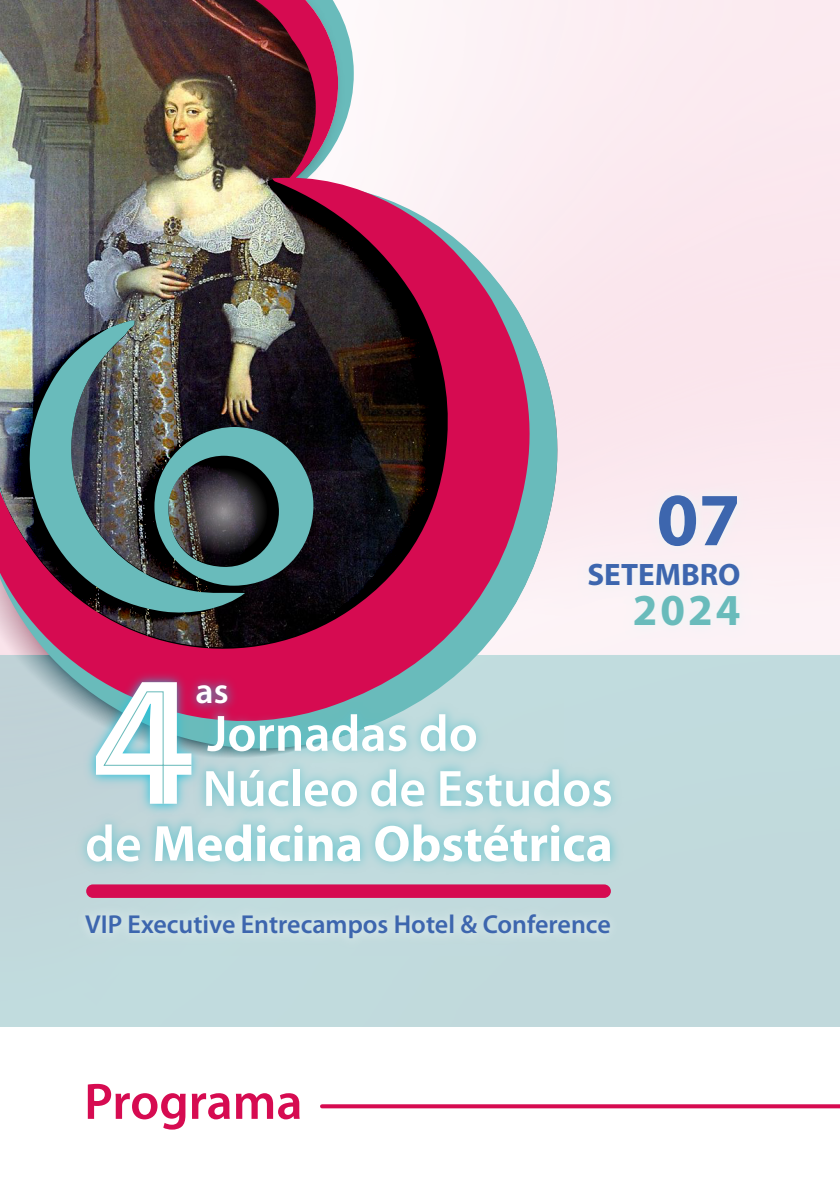
<style>
.page{position:relative;width:840px;height:1191px;background:#fff}
.page>*{position:absolute;margin:0;border:0;box-sizing:border-box;transform-origin:0 0}
.t1{font:700 187px "Myriad Pro";color:#fff}
.t2{font:700 75.4px "Myriad Pro";color:#3d66ae}
.t3{font:600 51.4px "Myriad Pro";color:#fff}
.t4{font:700 51.4px "Myriad Pro";color:#fff}
.t5{font:600 51.4px "Myriad Pro";letter-spacing:-.005em;color:#d60b51}
.t6{font:700 44.4px "Myriad Pro";color:#69bbbb}
.t7{font:600 35.6px "Myriad Pro";color:#fff}
.t8{font:700 31px "Myriad Pro";color:#3d66ae}
.t9{font:600 26px "Myriad Pro";color:#3d66ae}
.s1{font-weight:600}
</style>
<div class="page">
<div style="left:0;top:0;width:839px;height:1174px;background:#fbe9ef"></div>
<div style="left:0;top:655px;width:839px;height:371px;background:#c1dadc"></div>
<div style="left:0;top:1026px;width:839px;height:165px;background:#fff"></div>
<div style="left:571px;top:498px;width:184px;height:154px;background:#faf2f4"></div>
<img style="left:0;top:0;width:487px;height:175px">
<img style="left:197px;top:0;width:156px;height:175px">
<svg style="left:0;top:343px;width:562px;height:410px"></svg>
<img style="left:0;top:175px;width:534px;height:550px">
<img style="left:22px;top:320px;width:223px;height:295px">
<svg style="left:126px;top:427px;width:187px;height:169px;background:#4a7171"></svg>
<svg style="left:166px;top:454px;width:120px;height:120px;background:#314746"></svg>
<svg style="left:179px;top:467px;width:88px;height:88px;background:#433f44"></svg>
<svg style="left:322px;top:1104px;width:517px;height:4px;background:#d81b5d"></svg>
<div style="left:86px;top:884px;width:524px;height:14px;background:#d60b51;border-radius:7px"></div>
<img style="left:69px;top:691px;width:559px;height:198px">
<img style="left:76px;top:530px;width:168px;height:336px">
<svg style="left:102px;top:691px;width:90px;height:113px;background:#5ebbcd"></svg>
<img style="left:69px;top:896px;width:557px;height:59px">
<h2 class="t2" style="left:656px;top:470px;width:85px">07</h2>
<p class="t8" style="left:587px;top:554px;width:154px">SETEMBRO</p>
<h3 class="t6" style="left:632px;top:581px;width:109px">2024</h3>
<h1 class="t1" style="left:92px;top:619px;width:105px">4</h1>
<h3 class="t7" style="left:195px;top:668px;width:35px">as</h3>
<h3 class="t3" style="left:207px;top:701px;width:272px">Jornadas do</h3>
<h3 class="t3" style="left:202px;top:756px;width:411px">Núcleo de Estudos</h3>
<h3 class="t4" style="left:85px;top:810px;width:529px"><span class="s1">de</span> Medicina Obstétrica</h3>
<p class="t9" style="left:85px;top:908px;width:527px">VIP Executive Entrecampos Hotel &amp; Conference</p>
<h3 class="t5" style="left:84px;top:1068px;width:220px">Programa</h3>
</div>
